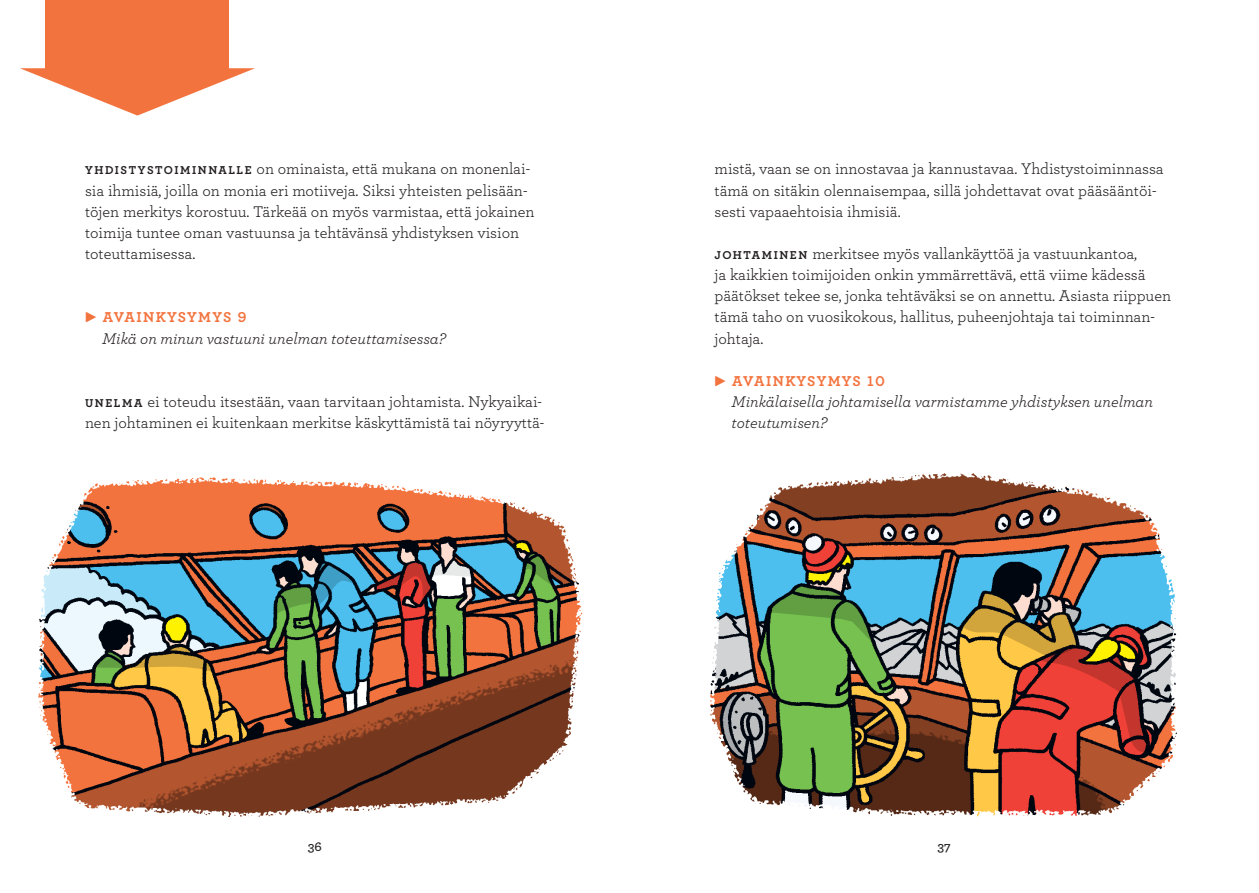
<style>
.page{position:relative;width:1259px;height:893px;background:#fff}
.page>*{position:absolute;margin:0;border:0;box-sizing:border-box;transform-origin:0 0}
.t1{font:16.2px/21.1px "Archer";color:#231f20}
.t2{font:italic 16.2px/21.1px "Archer";color:#231f20}
.t3{font:700 15px "Archer";letter-spacing:.085em;color:#f3733e}
.t4{font:600 13.5px "Archer";color:#231f20}
.s1{font-weight:700;font-size:12px}
.s2{font-family:"Katarine Expert";font-size:13.5px}
</style>
<div class="page">
<img style="left:38px;top:477px;width:545px;height:340px">
<svg style="left:20px;top:68px;width:235px;height:48px"></svg>
<div style="left:45px;top:0;width:184px;height:72px;background:#f3733e"></div>
<img style="left:710px;top:473px;width:467px;height:344px">
<p class="t1" style="left:85px;top:158px;width:451px"><span class="s1">Y HDIST Y ST OIMINNALLE</span> on ominaista, että mukana on monenlai&shy;sia ihmisiä, joilla on monia eri motiiveja. Siksi yhteisten pelisään&shy;töjen merkitys korostuu. Tärkeää on myös varmistaa, että jokainen toimija tuntee oman vastuunsa ja tehtävänsä yhdistyksen vision toteuttamisessa.</p>
<p class="t3" style="left:85px;top:306px;width:163px"><span class="s2">c</span> AVAINKYSYMYS 9</p>
<p class="t2" style="left:102px;top:327px;width:345px">Mikä on minun vastuuni unelman toteuttamisessa?</p>
<p class="t1" style="left:85px;top:390px;width:461px"><span class="s1">U NELMA</span> ei toteudu itsestään, vaan tarvitaan johtamista. Nykyaikai&shy;nen johtaminen ei kuitenkaan merkitse käskyttämistä tai nöyryyttä-</p>
<p class="t1" style="left:714px;top:158px;width:451px">mistä, vaan se on innostavaa ja kannustavaa. Yhdistystoiminnassa tämä on sitäkin olennaisempaa, sillä johdettavat ovat pääsääntöi&shy;sesti vapaaehtoisia ihmisiä.</p>
<p class="t1" style="left:714px;top:242px;width:458px"><span class="s1">JOHTAMINEN</span> merkitsee myös vallankäyttöä ja vastuunkantoa,<br>ja kaikkien toimijoiden onkin ymmärrettävä, että viime kädessä päätökset tekee se, jonka tehtäväksi se on annettu. Asiasta riippuen tämä taho on vuosikokous, hallitus, puheenjohtaja tai toiminnan&shy;johtaja.</p>
<p class="t3" style="left:714px;top:369px;width:172px"><span class="s2">c</span> AVAINKYSYMYS 10</p>
<p class="t2" style="left:731px;top:390px;width:423px">Minkälaisella johtamisella varmistamme yhdistyksen unelman toteutumisen?</p>
<p class="t4" style="left:308px;top:836px;width:16px">36</p>
<p class="t4" style="left:937px;top:836px;width:15px">37</p>
</div>
